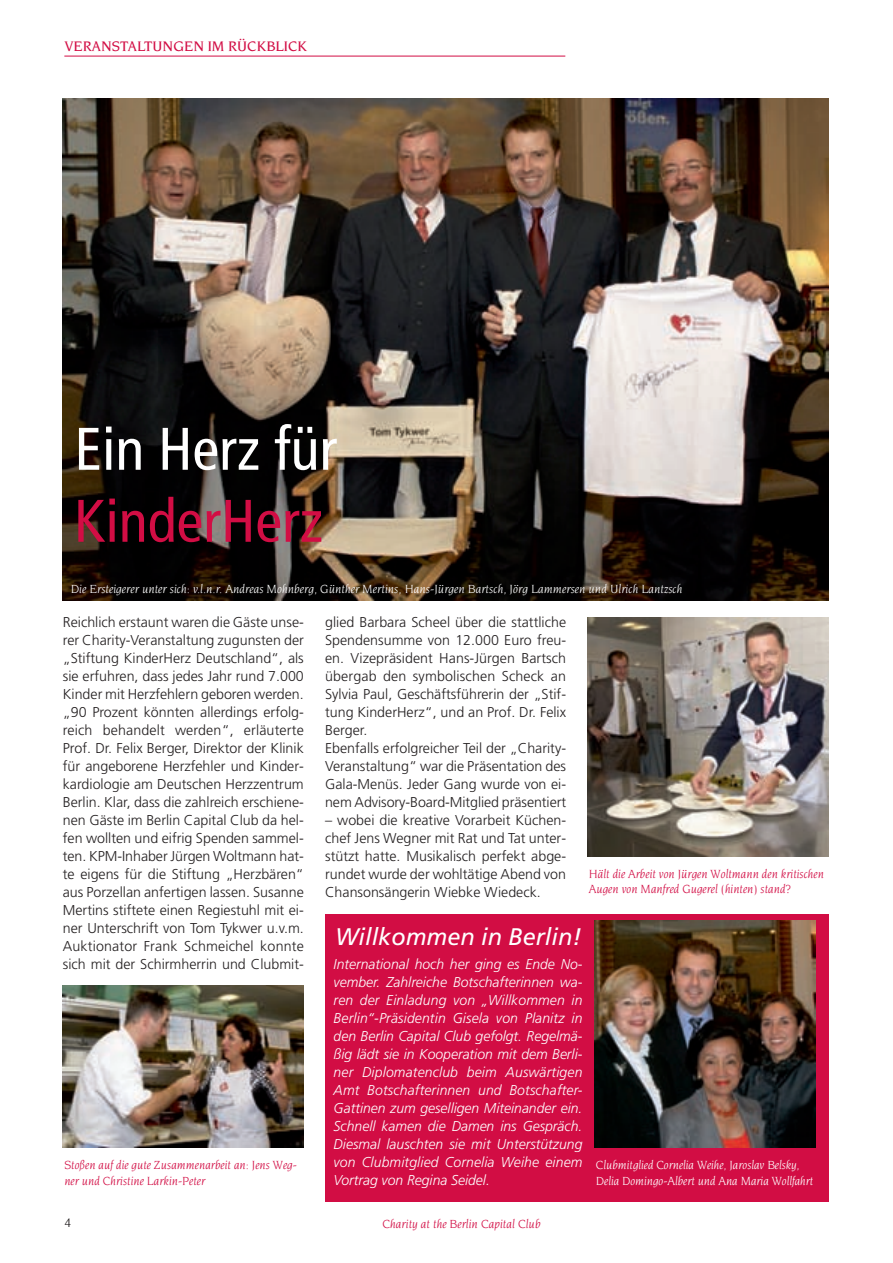
<style>
.page{position:relative;width:893px;height:1263px;background:#fff}
.page>*{position:absolute;margin:0;border:0;box-sizing:border-box;transform-origin:0 0}
.t1{font:condensed 60px "Frutiger";color:#fff}
.t2{font:condensed 60px "Frutiger";color:#d20d44}
.t3{font:italic 24px "Frutiger";color:#fff}
.t4{font:500 15px "Novarese";color:#d20d44}
.t5{font:300 14.25px/18px "Frutiger";color:#231f20;text-align:justify}
.t6{font:italic 300 14.25px/18px "Frutiger";letter-spacing:.01em;color:#fff;text-align:justify}
.t7{font:13.5px "Novarese";color:#231f20}
.t8{font:italic 12.75px/15.3px "Novarese";color:#fff}
.t9{font:italic 12.75px/15.3px "Novarese";color:#d20d44}
</style>
<div class="page">
<img style="left:62px;top:55px;width:767px;height:1147px">
<p class="t4" style="left:64px;top:41px;width:244px">VERANSTALTUNGEN IM RÜCKBLICK</p>
<h1 class="t1" style="left:74px;top:425px;width:264px">Ein Herz für</h1>
<h1 class="t2" style="left:74px;top:497px;width:250px">KinderHerz</h1>
<p class="t8" style="left:71px;top:582px;width:613px">Die Ersteigerer unter sich: v.l.n.r. Andreas Mohnberg, Günther Mertins, Hans-Jürgen Bartsch, Jörg Lammersen und Ulrich Lantzsch</p>
<p class="t5" style="left:63px;top:614px;width:242px">Reichlich erstaunt waren die Gäste unse&shy;rer Charity-Veranstaltung zugunsten der „Stiftung KinderHerz Deutschland“, als sie erfuhren, dass jedes Jahr rund 7.000<br>Kinder mit Herzfehlern geboren werden. „90 Prozent könnten allerdings erfolg&shy;reich behandelt werden“, erläuterte Prof. Dr. Felix Berger, Direktor der Klinik für angeborene Herzfehler und Kinder&shy;kardiologie am Deutschen Herzzentrum Berlin. Klar, dass die zahlreich erschiene&shy;nen Gäste im Berlin Capital Club da hel&shy;fen wollten und eifrig Spenden sammel&shy;ten. KPM-Inhaber Jürgen Woltmann hat&shy;te eigens für die Stiftung „Herzbären“ aus Porzellan anfertigen lassen. Susanne Mertins stiftete einen Regiestuhl mit ei&shy;ner Unterschrift von Tom Tykwer u.v.m.<br>Auktionator Frank Schmeichel konnte sich mit der Schirmherrin und Clubmit-</p>
<p class="t5" style="left:325px;top:614px;width:242px;text-align:left">glied Barbara Scheel über die stattliche Spendensumme von 12.000 Euro freu&shy;en. Vizepräsident Hans-Jürgen Bartsch übergab den symbolischen Scheck an Sylvia Paul, Geschäftsführerin der „Stif&shy;tung KinderHerz“, und an Prof. Dr. Felix Berger.<br>Ebenfalls erfolgreicher Teil der „Charity-Veranstaltung“ war die Präsentation des Gala-Menüs. Jeder Gang wurde von ei&shy;nem Advisory-Board-Mitglied präsentiert</p>
<p class="t5" style="left:325px;top:812px;width:242px">– wobei die kreative Vorarbeit Küchen&shy;chef Jens Wegner mit Rat und Tat unter&shy;stützt hatte. Musikalisch perfekt abge&shy;rundet wurde der wohltätige Abend von Chansonsängerin Wiebke Wiedeck.</p>
<p class="t9" style="left:589px;top:867px;width:237px">Hält die Arbeit von Jürgen Woltmann den kritischen<br>Augen von Manfred Gugerel (hinten) stand?</p>
<h2 class="t3" style="left:335px;top:927px;width:248px">Willkommen in Berlin!</h2>
<p class="t6" style="left:334px;top:956px;width:250px">International hoch her ging es Ende No&shy;vember. Zahlreiche Botschafterinnen wa&shy;ren der Einladung von „Willkommen in Berlin“-Präsidentin Gisela von Planitz in den Berlin Capital Club gefolgt. Regelmä&shy;ßig lädt sie in Kooperation mit dem Berli&shy;ner Diplomatenclub beim Auswärtigen Amt Botschafterinnen und Botschafter-Gattinen zum geselligen Miteinander ein.<br>Schnell kamen die Damen ins Gespräch.<br>Diesmal lauschten sie mit Unterstützung von Clubmitglied Cornelia Weihe einem Vortrag von Regina Seidel.</p>
<p class="t9" style="left:64px;top:1158px;width:234px">Stoßen auf die gute Zusammenarbeit an: Jens Weg&shy;ner und Christine Larkin-Peter</p>
<p class="t8" style="left:596px;top:1158px;width:219px">Clubmitglied Cornelia Weihe, Jaroslav Belsky,<br>Delia Domingo-Albert und Ana Maria Wollfahrt</p>
<p class="t7" style="left:64px;top:1216px;width:8px">4</p>
<p class="t9" style="left:382px;top:1217px;width:160px">Charity at the Berlin Capital Club</p>
</div>
